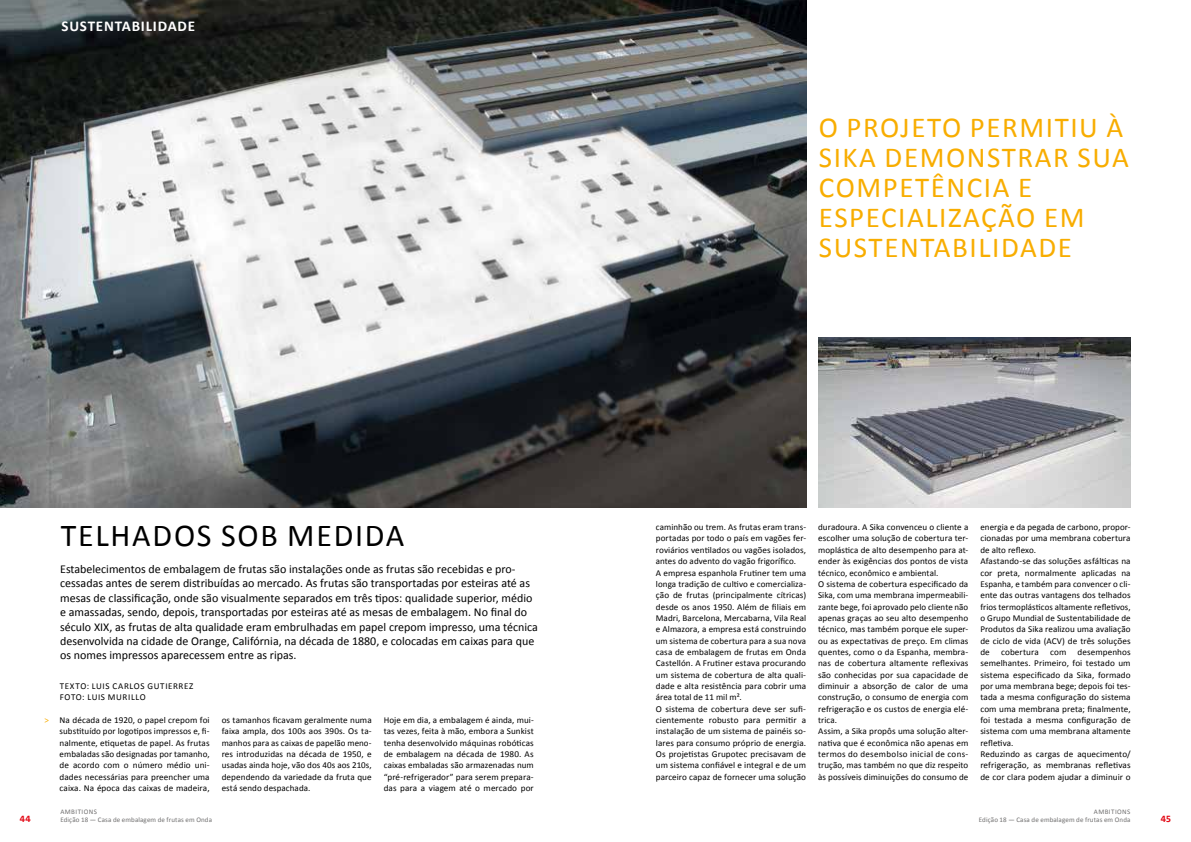
<style>
.page{position:relative;width:1191px;height:842px;background:#fff}
.page>*{position:absolute;margin:0;border:0;box-sizing:border-box;transform-origin:0 0}
.t1{font:32px "Calibri";letter-spacing:.055em;color:#000}
.t2{font:29px/30px "Calibri";letter-spacing:.055em;color:#f8ad00}
.t3{font:700 15px "Calibri";letter-spacing:.055em;color:#fff}
.t4{font:12px/14.4px "Calibri";color:#000}
.t5{font:700 10px "Calibri";color:#e30613}
.t6{font:9px/11.3px "Calibri";letter-spacing:.005em;color:#000}
.t7{font:9px/11.3px "Calibri";letter-spacing:.065em;color:#000}
.t8{font:7px/8.4px "Calibri";letter-spacing:.02em;color:#706f6f}
.s1{color:#f8ad00}
</style>
<div class="page">
<img style="left:0;top:0;width:806px;height:507px">
<img style="left:818px;top:337px;width:312px;height:170px">
<h3 class="t3" style="left:61px;top:17px;width:135px">SUSTENTABILIDADE</h3>
<h1 class="t1" style="left:61px;top:515px;width:345px">TELHADOS SOB MEDIDA</h1>
<p class="t4" style="left:60px;top:562px;width:479px">Estabelecimentos de embalagem de frutas são instalações onde as frutas são recebidas e pro&shy;cessadas antes de serem distribuídas ao mercado. As frutas são transportadas por esteiras até as mesas de classificação, onde são visualmente separados em três tipos: qualidade superior, médio e amassadas, sendo, depois, transportadas por esteiras até as mesas de embalagem. No final do século XIX, as frutas de alta qualidade eram embrulhadas em papel crepom impresso, uma técnica desenvolvida na cidade de Orange, Califórnia, na década de 1880, e colocadas em caixas para que os nomes impressos aparecessem entre as ripas.</p>
<p class="t7" style="left:60px;top:680px;width:135px">TEXTO: LUIS CARLOS GUTIERREZ<br>FOTO: LUIS MURILLO</p>
<p class="t6" style="left:60px;top:714px;width:152px;text-align:justify;text-indent:-15px"><span class="s1">&gt;</span> Na década de 1920, o papel crepom foi substituído por logotipos impressos e, fi&shy;nalmente, etiquetas de papel. As frutas embaladas são designadas por tamanho, de acordo com o número médio uni&shy;dades necessárias para preencher uma caixa. Na época das caixas de madeira,</p>
<p class="t6" style="left:222px;top:714px;width:152px;text-align:justify">os tamanhos ficavam geralmente numa faixa ampla, dos 100s aos 390s. Os ta&shy;manhos para as caixas de papelão meno&shy;res introduzidas na década de 1950, e usadas ainda hoje, vão dos 40s aos 210s, dependendo da variedade da fruta que está sendo despachada.</p>
<p class="t6" style="left:384px;top:714px;width:152px;text-align:justify">Hoje em dia, a embalagem é ainda, mui&shy;tas vezes, feita à mão, embora a Sunkist tenha desenvolvido máquinas robóticas de embalagem na década de 1980. As caixas embaladas são armazenadas num “pré-refrigerador” para serem prepara&shy;das para a viagem até o mercado por</p>
<h2 class="t2" style="left:819px;top:112px;width:311px">O PROJETO PERMITIU À<br>SIKA DEMONSTRAR SUA<br>COMPETÊNCIA E<br>ESPECIALIZAÇÃO EM<br>SUSTENTABILIDADE</h2>
<p class="t6" style="left:656px;top:521px;width:152px">caminhão ou trem. As frutas eram trans&shy;portadas por todo o país em vagões fer&shy;roviários ventilados ou vagões isolados, antes do advento do vagão frigorífico.<br>A empresa espanhola Frutiner tem uma longa tradição de cultivo e comercializa&shy;ção de frutas (principalmente cítricas) desde os anos 1950. Além de filiais em Madri, Barcelona, Mercabarna, Vila Real e Almazora, a empresa está construindo um sistema de cobertura para a sua nova casa de embalagem de frutas em Onda Castellón. A Frutiner estava procurando um sistema de cobertura de alta quali&shy;dade e alta resistência para cobrir uma área total de 11 mil m².<br>O sistema de cobertura deve ser sufi&shy;cientemente robusto para permitir a instalação de um sistema de painéis so&shy;lares para consumo próprio de energia.<br>Os projetistas Grupotec precisavam de um sistema confiável e integral e de um parceiro capaz de fornecer uma solução</p>
<p class="t6" style="left:818px;top:521px;width:152px">duradoura. A Sika convenceu o cliente a escolher uma solução de cobertura ter&shy;moplástica de alto desempenho para at&shy;ender às exigências dos pontos de vista técnico, econômico e ambiental.<br>O sistema de cobertura especificado da Sika, com uma membrana impermeabili&shy;zante bege, foi aprovado pelo cliente não apenas graças ao seu alto desempenho técnico, mas também porque ele super&shy;ou as expectativas de preço. Em climas quentes, como o da Espanha, membra&shy;nas de cobertura altamente reflexivas são conhecidas por sua capacidade de diminuir a absorção de calor de uma construção, o consumo de energia com refrigeração e os custos de energia elé&shy;trica.<br>Assim, a Sika propôs uma solução alter&shy;nativa que é econômica não apenas em termos do desembolso inicial de cons&shy;trução, mas também no que diz respeito às possíveis diminuições do consumo de</p>
<p class="t6" style="left:980px;top:521px;width:152px">energia e da pegada de carbono, propor&shy;cionadas por uma membrana cobertura de alto reflexo.<br>Afastando-se das soluções asfálticas na cor preta, normalmente aplicadas na Espanha, e também para convencer o cli&shy;ente das outras vantagens dos telhados frios termoplásticos altamente refletivos, o Grupo Mundial de Sustentabilidade de Produtos da Sika realizou uma avaliação de ciclo de vida (ACV) de três soluções de</p>
<p class="t6" style="left:980px;top:646px;width:152px;text-indent:97px">desempenhos semelhantes. Primeiro, foi testado um sistema especificado da Sika, formado por uma membrana bege; depois foi tes&shy;tada a mesma configuração do sistema com uma membrana preta; finalmente, foi testada a mesma configuração de sistema com uma membrana altamente refletiva.<br>Reduzindo as cargas de aquecimento/ refrigeração, as membranas refletivas de cor clara podem ajudar a diminuir o</p>
<p class="t6" style="left:1001px;top:646px;width:39px">cobertura</p>
<p class="t6" style="left:1050px;top:646px;width:18px">com</p>
<p class="t8" style="left:60px;top:807px;width:153px">AMBITIONS<br>Edição 18 — Casa de embalagem de frutas em Onda</p>
<p class="t8" style="left:978px;top:807px;width:153px;text-align:right">AMBITIONS<br>Edição 18 — Casa de embalagem de frutas em Onda</p>
<p class="t5" style="left:20px;top:812px;width:12px">44</p>
<p class="t5" style="left:1160px;top:812px;width:12px">45</p>
</div>
